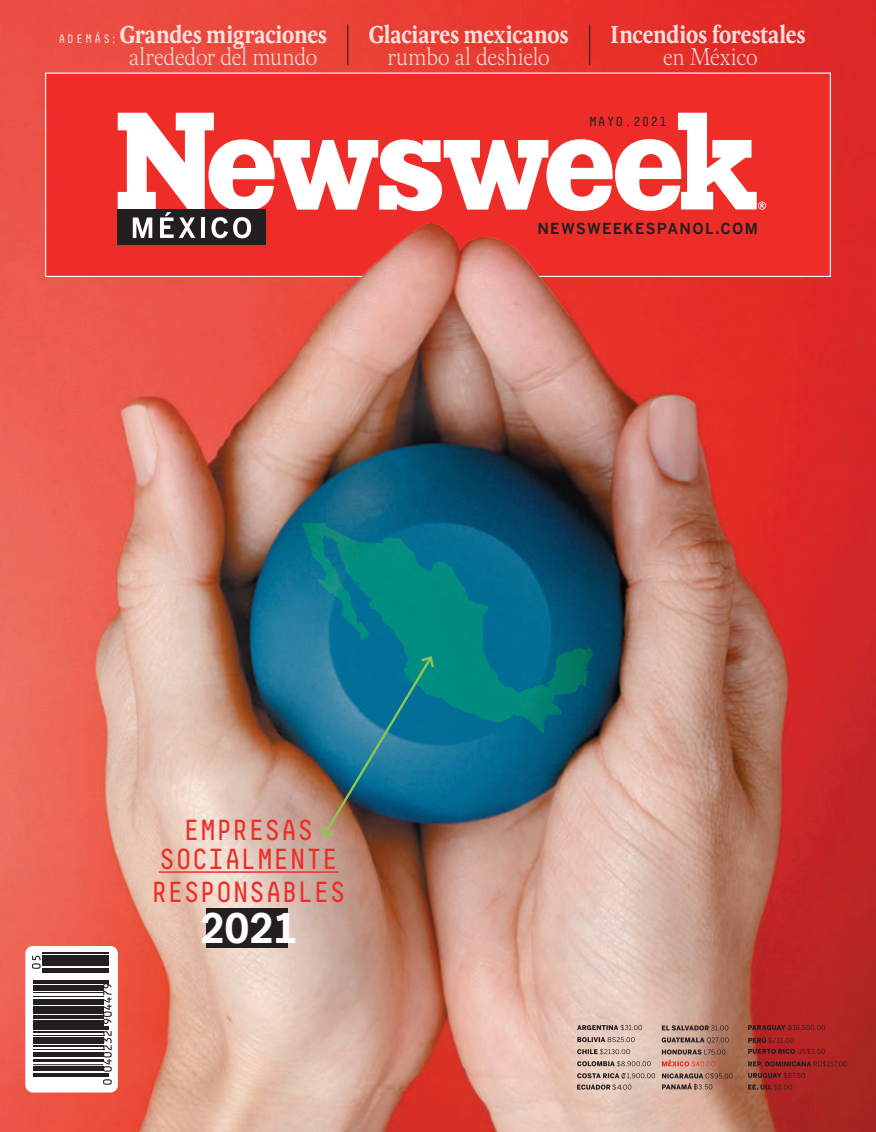
<style>
.page{position:relative;width:876px;height:1132px;background:#fff}
.page>*{position:absolute;margin:0;border:0;box-sizing:border-box;transform-origin:0 0}
.t1{font:700 43.5px "Post Grotesk";color:#fff;scale:.96 1}
.t2{font:28.95px/29px "Decima Mono";letter-spacing:-.015em;color:#ee2d28;text-align:center;scale:.96 1}
.t3{font:700 25.2px "Pona W03";letter-spacing:-.005em;color:#fff;scale:.9 1}
.t4{font:100 25.2px "Pona Display W03";letter-spacing:-.01em;color:#fff;scale:.9 1}
.t5{font:700 15px "Benton Gothic";letter-spacing:.085em;color:#231f20}
.t6{font:13.05px "Decima Mono";letter-spacing:.07em;color:#231f20}
.t7{font:12.3px "Decima Mono";letter-spacing:.22em;color:#fff;scale:.9 1}
</style>
<div class="page">
<img style="left:0;top:339px;width:876px;height:792px">
<svg style="left:662px;top:1037px;width:67px;height:6px"></svg>
<svg style="left:662px;top:1025px;width:66px;height:5px"></svg>
<svg style="left:577px;top:1060px;width:74px;height:6px"></svg>
<svg style="left:577px;top:1048px;width:53px;height:6px"></svg>
<svg style="left:577px;top:1036px;width:58px;height:5px"></svg>
<svg style="left:577px;top:1024px;width:65px;height:6px"></svg>
<svg style="left:748px;top:1024px;width:77px;height:6px"></svg>
<svg style="left:662px;top:1072px;width:71px;height:17px"></svg>
<svg style="left:748px;top:1072px;width:57px;height:17px"></svg>
<svg style="left:748px;top:1060px;width:99px;height:6px"></svg>
<svg style="left:748px;top:1036px;width:77px;height:17px"></svg>
<svg style="left:662px;top:1049px;width:63px;height:17px"></svg>
<svg style="left:577px;top:1072px;width:78px;height:17px"></svg>
<svg style="left:25px;top:945px;width:93px;height:147px"></svg>
<svg style="left:103px;top:1078px;width:9px;height:6px"></svg>
<hr style="left:33px;top:1074px;width:75px;height:1px;background:#231f20">
<hr style="left:33px;top:1072px;width:75px;height:1px;background:#231f20">
<hr style="left:33px;top:1067px;width:70px;height:2px;background:#231f20">
<hr style="left:33px;top:1065px;width:70px;height:1px;background:#231f20">
<hr style="left:33px;top:1063px;width:70px;height:1px;background:#231f20">
<hr style="left:33px;top:1058px;width:70px;height:2px;background:#231f20">
<hr style="left:33px;top:1053px;width:70px;height:2px;background:#231f20">
<hr style="left:33px;top:1051px;width:70px;height:1px;background:#231f20">
<hr style="left:33px;top:1048px;width:70px;height:1px;background:#231f20">
<hr style="left:33px;top:1044px;width:70px;height:2px;background:#231f20">
<hr style="left:33px;top:1039px;width:70px;height:4px;background:#231f20">
<hr style="left:33px;top:1037px;width:70px;height:1px;background:#231f20">
<svg style="left:103px;top:1030px;width:9px;height:41px"></svg>
<hr style="left:33px;top:1034px;width:70px;height:1px;background:#231f20">
<hr style="left:33px;top:1030px;width:70px;height:2px;background:#231f20">
<hr style="left:33px;top:1028px;width:75px;height:1px;background:#231f20">
<hr style="left:33px;top:1026px;width:75px;height:1px;background:#231f20">
<hr style="left:33px;top:1022px;width:70px;height:3px;background:#231f20">
<hr style="left:33px;top:1020px;width:70px;height:1px;background:#231f20">
<hr style="left:33px;top:1015px;width:70px;height:3px;background:#231f20">
<hr style="left:33px;top:1012px;width:70px;height:1px;background:#231f20">
<hr style="left:33px;top:1010px;width:70px;height:1px;background:#231f20">
<hr style="left:33px;top:1006px;width:70px;height:3px;background:#231f20">
<hr style="left:33px;top:1003px;width:70px;height:1px;background:#231f20">
<hr style="left:33px;top:998px;width:70px;height:3px;background:#231f20">
<hr style="left:33px;top:995px;width:70px;height:1px;background:#231f20">
<hr style="left:33px;top:991px;width:70px;height:1px;background:#231f20">
<svg style="left:103px;top:982px;width:9px;height:41px"></svg>
<hr style="left:33px;top:986px;width:70px;height:3px;background:#231f20">
<hr style="left:33px;top:984px;width:70px;height:1px;background:#231f20">
<hr style="left:33px;top:981px;width:75px;height:1px;background:#231f20">
<hr style="left:33px;top:979px;width:75px;height:1px;background:#231f20">
<hr style="left:42px;top:971px;width:66px;height:1px;background:#231f20">
<hr style="left:42px;top:968px;width:66px;height:2px;background:#231f20">
<hr style="left:42px;top:963px;width:66px;height:2px;background:#231f20">
<hr style="left:42px;top:961px;width:66px;height:1px;background:#231f20">
<hr style="left:42px;top:959px;width:66px;height:1px;background:#231f20">
<svg style="left:32px;top:955px;width:9px;height:13px"></svg>
<hr style="left:42px;top:955px;width:66px;height:3px;background:#231f20">
<hr style="left:42px;top:952px;width:66px;height:1px;background:#231f20">
<svg style="left:302px;top:523px;width:291px;height:210px;background:#057284"></svg>
<svg style="left:319px;top:654px;width:117px;height:184px;background:#276f86"></svg>
<div style="left:206px;top:907px;width:82px;height:40px;background:#231f20"></div>
<hr style="left:159px;top:871px;width:180px;height:1px;background:#ee2d28">
<img style="left:0;top:0;width:876px;height:339px">
<p class="t3" style="left:119px;top:24px;width:232px">Grandes migraciones</p>
<p class="t4" style="left:129px;top:42px;width:210px">alrededor del mundo</p>
<p class="t7" style="left:58px;top:31px;width:67px">ADEMÁS:</p>
<p class="t3" style="left:368px;top:24px;width:224px">Glaciares mexicanos</p>
<p class="t4" style="left:387px;top:42px;width:182px">rumbo al deshielo</p>
<p class="t3" style="left:611px;top:24px;width:218px">Incendios forestales</p>
<p class="t4" style="left:663px;top:42px;width:106px">en México</p>
<p class="t6" style="left:589px;top:114px;width:80px">MAYO.2021</p>
<p class="t5" style="left:537px;top:220px;width:222px">NEWSWEEKESPANOL.COM</p>
<p class="t2" style="left:159px;top:815px;width:189px">EMPRESAS<br>SOCIALMENTE</p>
<p class="t2" style="left:151px;top:876px;width:204px">RESPONSABLES</p>
<h1 class="t1" style="left:200px;top:902px;width:104px">2021</h1>
</div>
